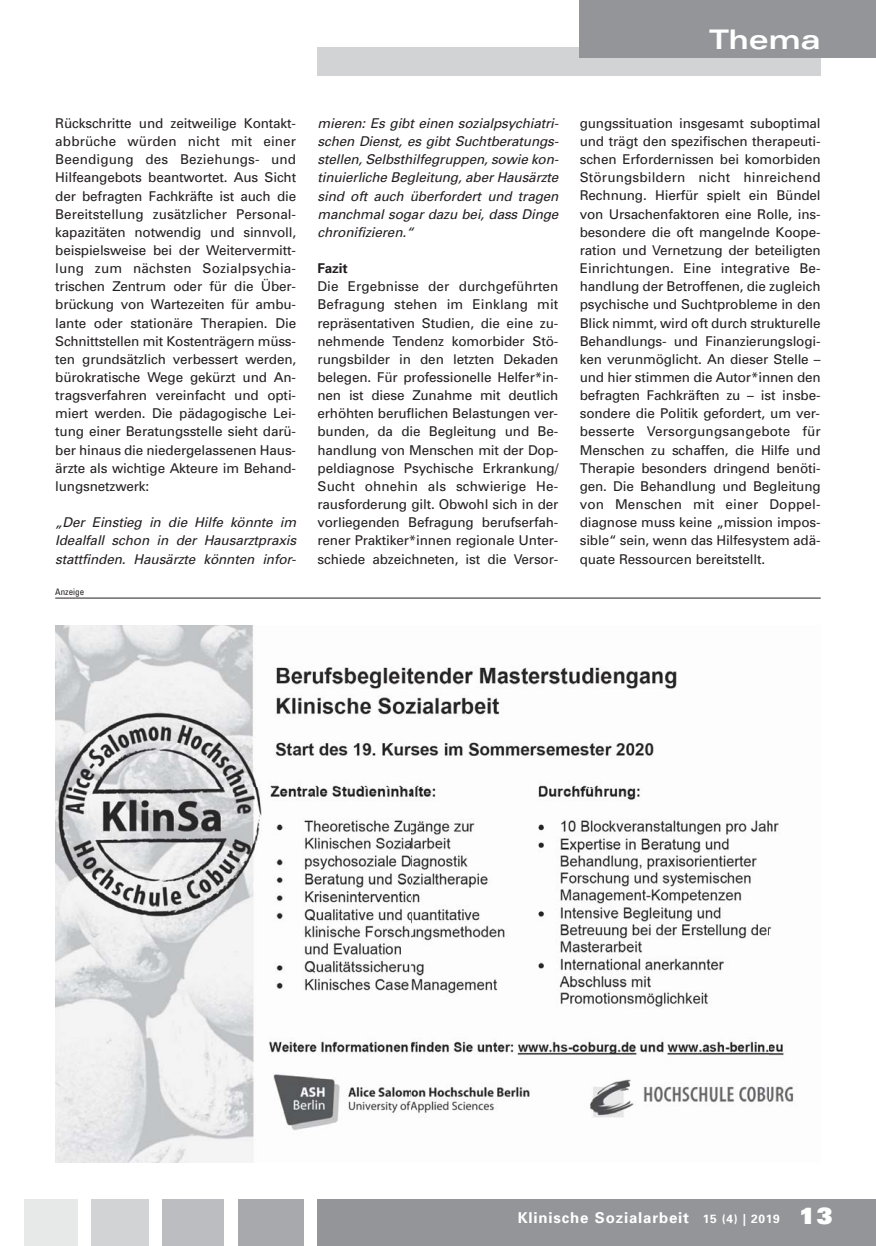
<style>
.page{position:relative;width:876px;height:1246px;background:#fff}
.page>*{position:absolute;margin:0;border:0;box-sizing:border-box;transform-origin:0 0}
.t1{font:700 expanded 27px "Univers";color:#fff}
.t2{font:700 15px "Univers";letter-spacing:.055em;color:#fff}
.t3{font:13.5px/18.1px "Univers";letter-spacing:-.01em;color:#231f20;text-align:justify}
.t4{font:italic 13.5px/18.1px "Univers";letter-spacing:-.01em;color:#231f20;text-align:justify}
.t5{font:700 13.5px "Univers";letter-spacing:-.01em;color:#231f20}
.t6{font:condensed 9px "Univers";color:#231f20}
.s1{font-size:12px}
.s2{font-weight:900;font-size:22.5px}
</style>
<div class="page">
<div style="left:317px;top:47px;width:504px;height:29px;background:#d1d3d4"></div>
<div style="left:580px;top:0;width:296px;height:58px;background:#939598"></div>
<div style="left:317px;top:1199px;width:559px;height:47px;background:#939598"></div>
<div style="left:25px;top:1199px;width:53px;height:47px;background:#e7e8e8"></div>
<div style="left:91px;top:1199px;width:58px;height:47px;background:#d1d3d4"></div>
<div style="left:163px;top:1199px;width:61px;height:47px;background:#bbbdc0"></div>
<div style="left:238px;top:1199px;width:66px;height:47px;background:#a7a9ac"></div>
<img style="left:55px;top:625px;width:739px;height:537px">
<hr style="left:55px;top:598px;width:766px;height:1px;background:#231f20">
<h1 class="t1" style="left:709px;top:26px;width:113px">Thema</h1>
<p class="t3" style="left:55px;top:115px;width:242px">Rückschritte und zeitweilige Kon takt - abbrüche würden nicht mit einer Beendigung des Beziehungs- und Hilfeangebots beantwortet. Aus Sicht der befragten Fachkräfte ist auch die Bereitstellung zusätzlicher Per so nal - kapazitäten notwendig und sinnvoll, beispielsweise bei der Wei ter ver mitt - lung zum nächsten Sozial psy chia - trischen Zentrum oder für die Über - brückung von Wartezeiten für ambu&shy;lante oder stationäre Therapien. Die Schnitt stellen mit Kostenträgern müss - ten grundsätzlich verbessert werden, bürokratische Wege gekürzt und An - tragsverfahren vereinfacht und opti&shy;miert werden. Die pädagogische Lei - tung einer Beratungsstelle sieht darü&shy;ber hinaus die niedergelassenen Haus - ärzte als wichtige Akteure im Be hand - lungsnetzwerk:</p>
<p class="t4" style="left:55px;top:515px;width:242px">„Der Einstieg in die Hilfe könnte im Idealfall schon in der Hausarztpraxis stattfinden. Hausärzte könnten infor-</p>
<p class="t6" style="left:55px;top:589px;width:30px">Anzeige</p>
<p class="t4" style="left:317px;top:115px;width:243px">mieren: Es gibt einen sozialpsychiatri&shy;schen Dienst, es gibt Sucht be ra tungs - stellen, Selbsthilfegruppen, sowie kon&shy;tinuierliche Begleitung, aber Haus ärzte sind oft auch überfordert und tragen manchmal sogar dazu bei, dass Dinge chronifizieren.“</p>
<p class="t5" style="left:317px;top:263px;width:32px">Fazit</p>
<p class="t3" style="left:317px;top:279px;width:242px">Die Ergebnisse der durchgeführten Befragung stehen im Einklang mit repräsentativen Studien, die eine zu - nehmende Tendenz komorbider Stö - rungsbilder in den letzten Dekaden belegen. Für professionelle Helfer*in - nen ist diese Zunahme mit deutlich erhöhten beruflichen Belastungen ver&shy;bunden, da die Begleitung und Be - handlung von Menschen mit der Dop - peldiagnose Psychische Erkrankung/ Sucht ohnehin als schwierige He - rausforderung gilt. Obwohl sich in der vorliegenden Befragung berufserfah&shy;rener Praktiker*innen regionale Unter - schiede abzeichneten, ist die Versor -</p>
<p class="t3" style="left:580px;top:115px;width:242px">gungssituation insgesamt suboptimal und trägt den spezifischen therapeuti&shy;schen Erfordernissen bei komorbiden Störungsbildern nicht hinreichend Rech nung. Hierfür spielt ein Bündel von Ursachenfaktoren eine Rolle, ins&shy;besondere die oft mangelnde Ko ope - ration und Vernetzung der beteiligten Einrichtungen. Eine integrative Be - hand lung der Betroffenen, die zugleich psychische und Suchtprobleme in den Blick nimmt, wird oft durch strukturelle Behandlungs- und Finanzierungs logi - ken verunmöglicht. An dieser Stelle – und hier stimmen die Autor*innen den befragten Fachkräften zu – ist insbe&shy;sondere die Politik gefordert, um ver&shy;besserte Versorgungsangebote für Menschen zu schaffen, die Hilfe und Therapie besonders dringend benöti&shy;gen. Die Behandlung und Begleitung von Menschen mit einer Doppel - diagnose muss keine „mission impos&shy;sible“ sein, wenn das Hilfesystem adä&shy;quate Ressourcen bereitstellt.</p>
<p class="t2" style="left:518px;top:1212px;width:316px">Klinische Sozialarbeit <span class="s1">15 (4) | 2019</span> <span class="s2">13</span></p>
</div>
